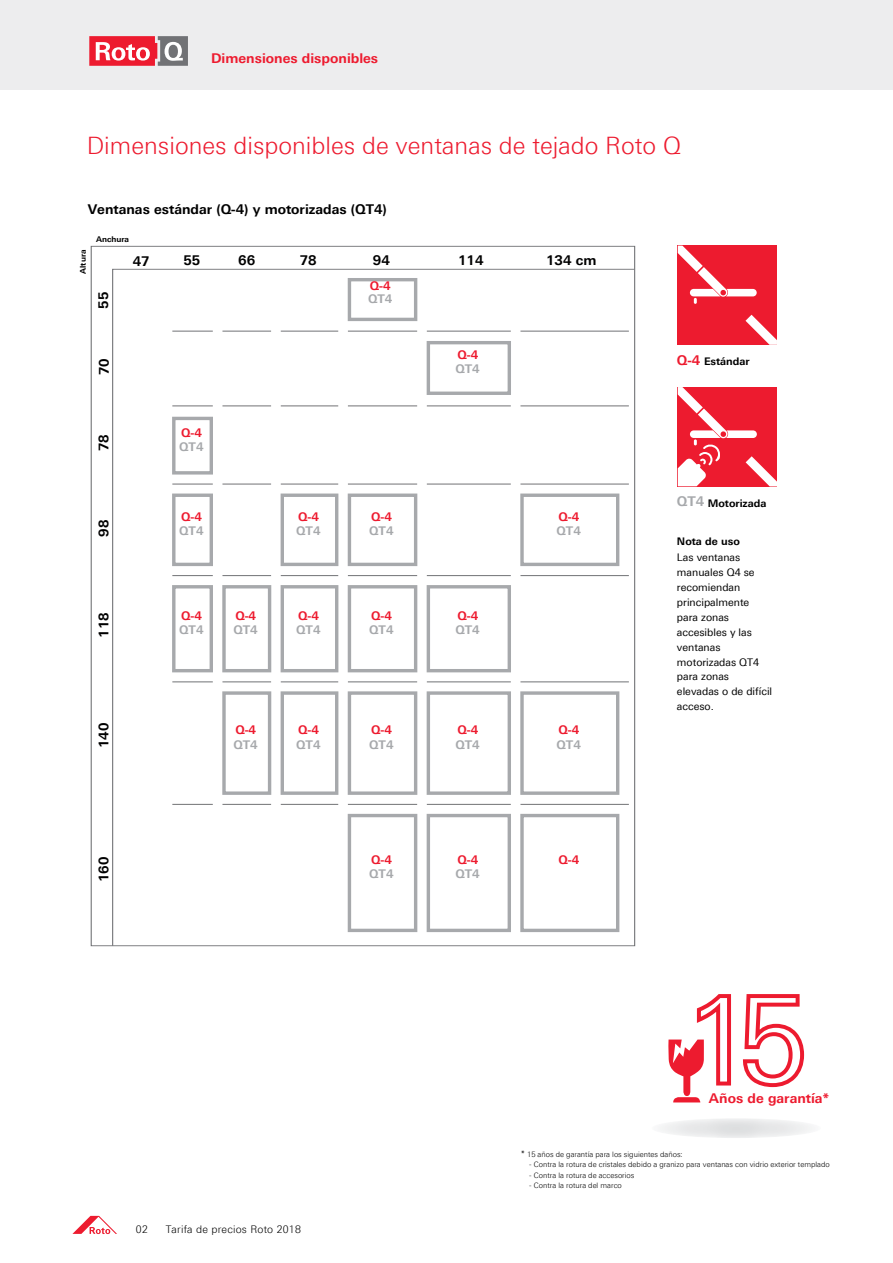
<style>
.page{position:relative;width:893px;height:1263px;background:#fff}
.page>*{position:absolute;margin:0;border:0;box-sizing:border-box;transform-origin:0 0}
.t1{font:300 24px "LT Univers 330 Basic";color:#ed1b2f}
.t2{font:300 13.5px "LT Univers 330 Basic";color:#000}
.t3{font:300 13.5px "LT Univers 330 Basic";color:#ed1b2f}
.t4{font:300 13.5px "LT Univers 330 Basic";color:#a7a9ac}
.t5{font:300 12px "LT Univers 330 Basic";color:#ed1b2f}
.t6{font:300 12px "LT Univers 330 Basic";color:#a7a9ac}
.t7{font:10.5px/15px "LT Univers 430 Basic Reg";color:#000}
.t8{font:300 10.5px "LT Univers 330 Basic";color:#000}
.t9{font:300 10.5px "LT Univers 330 Basic";letter-spacing:.02em;color:#000}
.t10{font:300 7.95px "LT Univers 330 Basic";color:#000}
.t11{font:300 7.5px "LT Univers 330 Basic";color:#000}
.s1{font-family:"LT Univers Basic"}
.s2{font-family:"LT Univers Basic";font-weight:700}
.s3{font-family:"LT Univers 430 Basic Reg";font-weight:400}
</style>
<div class="page">
<div style="left:0;top:0;width:893px;height:89px;background:#ededee"></div>
<svg style="left:89px;top:36px;width:99px;height:30px;background:#d46873"></svg>
<svg style="left:668px;top:994px;width:136px;height:108px"></svg>
<svg style="left:678px;top:387px;width:99px;height:99px"></svg>
<div style="left:678px;top:246px;width:99px;height:99px;background:#ed1b2f"></div>
<svg style="left:745px;top:315px;width:32px;height:30px"></svg>
<svg style="left:678px;top:246px;width:79px;height:58px"></svg>
<svg style="left:112px;top:269px;width:521px;height:675px"></svg>
<div style="left:348px;top:278px;width:69px;height:43px;border:3px solid #a7a9ac"></div>
<div style="left:427px;top:341px;width:84px;height:54px;border:3px solid #a7a9ac"></div>
<hr style="left:172px;top:484px;width:41px;height:1px;background:#717275">
<hr style="left:222px;top:484px;width:49px;height:1px;background:#717275">
<hr style="left:281px;top:484px;width:57px;height:1px;background:#717275">
<hr style="left:348px;top:484px;width:69px;height:1px;background:#717275">
<hr style="left:427px;top:484px;width:84px;height:1px;background:#717275">
<hr style="left:520px;top:484px;width:109px;height:1px;background:#717275">
<hr style="left:172px;top:575px;width:41px;height:1px;background:#717275">
<hr style="left:222px;top:575px;width:49px;height:1px;background:#717275">
<hr style="left:281px;top:575px;width:57px;height:1px;background:#717275">
<hr style="left:348px;top:575px;width:69px;height:1px;background:#717275">
<hr style="left:427px;top:575px;width:84px;height:1px;background:#717275">
<hr style="left:520px;top:575px;width:109px;height:1px;background:#717275">
<hr style="left:172px;top:682px;width:41px;height:1px;background:#717275">
<hr style="left:222px;top:682px;width:49px;height:1px;background:#717275">
<hr style="left:281px;top:682px;width:57px;height:1px;background:#717275">
<hr style="left:348px;top:682px;width:69px;height:1px;background:#717275">
<hr style="left:427px;top:682px;width:84px;height:1px;background:#717275">
<hr style="left:520px;top:682px;width:109px;height:1px;background:#717275">
<hr style="left:172px;top:804px;width:41px;height:1px;background:#717275">
<hr style="left:222px;top:804px;width:49px;height:1px;background:#717275">
<hr style="left:281px;top:804px;width:57px;height:1px;background:#717275">
<hr style="left:348px;top:804px;width:69px;height:1px;background:#717275">
<hr style="left:427px;top:804px;width:84px;height:1px;background:#717275">
<hr style="left:520px;top:804px;width:109px;height:1px;background:#717275">
<hr style="left:172px;top:406px;width:41px;height:1px;background:#717275">
<hr style="left:222px;top:406px;width:49px;height:1px;background:#717275">
<hr style="left:281px;top:406px;width:57px;height:1px;background:#717275">
<hr style="left:348px;top:406px;width:69px;height:1px;background:#717275">
<hr style="left:427px;top:406px;width:84px;height:1px;background:#717275">
<hr style="left:520px;top:406px;width:109px;height:1px;background:#717275">
<hr style="left:172px;top:331px;width:41px;height:1px;background:#717275">
<hr style="left:222px;top:331px;width:49px;height:1px;background:#717275">
<hr style="left:281px;top:331px;width:57px;height:1px;background:#717275">
<hr style="left:348px;top:331px;width:69px;height:1px;background:#717275">
<hr style="left:427px;top:331px;width:84px;height:1px;background:#717275">
<hr style="left:520px;top:331px;width:109px;height:1px;background:#717275">
<svg style="left:72px;top:1216px;width:45px;height:18px"></svg>
<h2 class="t3" style="left:211px;top:50px;width:169px">Dimensiones disponibles</h2>
<h1 class="t1" style="left:87px;top:131px;width:595px">Dimensiones disponibles de ventanas de tejado <span class="s1">Roto Q</span></h1>
<h2 class="t2" style="left:88px;top:201px;width:301px">Ventanas estándar (Q-4) <span class="s2">y</span> motorizadas (QT4)</h2>
<p class="t10" style="left:78px;top:274px;width:25px;rotate:-90deg">Altura</p>
<p class="t10" style="left:96px;top:234px;width:35px">Anchura</p>
<h2 class="t2" style="left:95px;top:309px;width:18px;rotate:-90deg">55</h2>
<h2 class="t2" style="left:133px;top:253px;width:18px">47</h2>
<h2 class="t2" style="left:183px;top:252px;width:18px">55</h2>
<h2 class="t2" style="left:238px;top:252px;width:18px">66</h2>
<h2 class="t2" style="left:300px;top:252px;width:18px">78</h2>
<h2 class="t2" style="left:373px;top:252px;width:18px">94</h2>
<h2 class="t2" style="left:458px;top:252px;width:27px">114</h2>
<h2 class="t2" style="left:546px;top:252px;width:52px">134 cm</h2>
<h3 class="t5" style="left:370px;top:279px;width:22px">Q-4</h3>
<h3 class="t6" style="left:368px;top:292px;width:26px">QT4</h3>
<h2 class="t2" style="left:96px;top:375px;width:18px;rotate:-90deg">70</h2>
<h3 class="t5" style="left:457px;top:347px;width:22px">Q-4</h3>
<h3 class="t6" style="left:455px;top:362px;width:26px">QT4</h3>
<h2 class="t2" style="left:96px;top:451px;width:18px;rotate:-90deg">78</h2>
<h3 class="t5" style="left:181px;top:425px;width:22px">Q-4</h3>
<h3 class="t6" style="left:179px;top:440px;width:26px">QT4</h3>
<h2 class="t2" style="left:96px;top:537px;width:18px;rotate:-90deg">98</h2>
<h3 class="t5" style="left:181px;top:510px;width:22px">Q-4</h3>
<h3 class="t6" style="left:179px;top:524px;width:26px">QT4</h3>
<h3 class="t5" style="left:298px;top:510px;width:22px">Q-4</h3>
<h3 class="t6" style="left:296px;top:524px;width:26px">QT4</h3>
<h3 class="t5" style="left:371px;top:510px;width:22px">Q-4</h3>
<h3 class="t6" style="left:369px;top:524px;width:26px">QT4</h3>
<h3 class="t5" style="left:558px;top:510px;width:22px">Q-4</h3>
<h3 class="t6" style="left:556px;top:524px;width:26px">QT4</h3>
<h2 class="t2" style="left:96px;top:638px;width:27px;rotate:-90deg">118</h2>
<h3 class="t5" style="left:181px;top:608px;width:22px">Q-4</h3>
<h3 class="t6" style="left:179px;top:623px;width:26px">QT4</h3>
<h3 class="t5" style="left:235px;top:608px;width:22px">Q-4</h3>
<h3 class="t6" style="left:233px;top:623px;width:26px">QT4</h3>
<h3 class="t5" style="left:298px;top:608px;width:22px">Q-4</h3>
<h3 class="t6" style="left:296px;top:623px;width:26px">QT4</h3>
<h3 class="t5" style="left:371px;top:608px;width:22px">Q-4</h3>
<h3 class="t6" style="left:369px;top:623px;width:26px">QT4</h3>
<h3 class="t5" style="left:457px;top:608px;width:22px">Q-4</h3>
<h3 class="t6" style="left:455px;top:623px;width:26px">QT4</h3>
<h2 class="t2" style="left:96px;top:748px;width:27px;rotate:-90deg">140</h2>
<h3 class="t5" style="left:235px;top:723px;width:22px">Q-4</h3>
<h3 class="t6" style="left:233px;top:737px;width:26px">QT4</h3>
<h3 class="t5" style="left:298px;top:723px;width:22px">Q-4</h3>
<h3 class="t6" style="left:296px;top:737px;width:26px">QT4</h3>
<h3 class="t5" style="left:371px;top:723px;width:22px">Q-4</h3>
<h3 class="t6" style="left:369px;top:737px;width:26px">QT4</h3>
<h3 class="t5" style="left:457px;top:723px;width:22px">Q-4</h3>
<h3 class="t6" style="left:455px;top:737px;width:26px">QT4</h3>
<h3 class="t5" style="left:558px;top:723px;width:22px">Q-4</h3>
<h3 class="t6" style="left:556px;top:737px;width:26px">QT4</h3>
<h2 class="t2" style="left:96px;top:882px;width:27px;rotate:-90deg">160</h2>
<h3 class="t5" style="left:371px;top:853px;width:22px">Q-4</h3>
<h3 class="t6" style="left:369px;top:867px;width:26px">QT4</h3>
<h3 class="t5" style="left:457px;top:853px;width:22px">Q-4</h3>
<h3 class="t6" style="left:455px;top:867px;width:26px">QT4</h3>
<h3 class="t5" style="left:558px;top:853px;width:22px">Q-4</h3>
<h2 class="t3" style="left:677px;top:352px;width:25px">Q-4</h2>
<h3 class="t8" style="left:704px;top:355px;width:47px">Estándar</h3>
<h2 class="t4" style="left:677px;top:493px;width:29px">QT4</h2>
<h3 class="t8" style="left:708px;top:497px;width:60px">Motorizada</h3>
<h3 class="t8" style="left:677px;top:535px;width:64px">Nota de uso</h3>
<h3 class="t7" style="left:677px;top:549px;width:97px">Las ventanas manuales Q4 se recomiendan principalmente para zonas accesibles y las ventanas motoriza<span class="s1">d</span>as QT4 para zonas elevadas o de difícil acceso.</h3>
<h3 class="t9" style="left:136px;top:1223px;width:14px">02</h3>
<h3 class="t9" style="left:166px;top:1223px;width:137px">Tarifa de precios Roto 201<span class="s1">8</span></h3>
<h2 class="t3" style="left:709px;top:1090px;width:121px">Años de garantía*</h2>
<p class="t11" style="left:521px;top:1149px;width:163px"><span class="s3">*</span> 15 años de garantía para los siguientes daños:</p>
<p class="t11" style="left:529px;top:1160px;width:302px">- Contra la rotura de cristales debido a granizo para ventanas con vidrio exterior templado</p>
<p class="t11" style="left:529px;top:1170px;width:107px">- Contra la rotura de accesorios</p>
<p class="t11" style="left:529px;top:1181px;width:94px">- Contra la rotura del marco</p>
</div>
